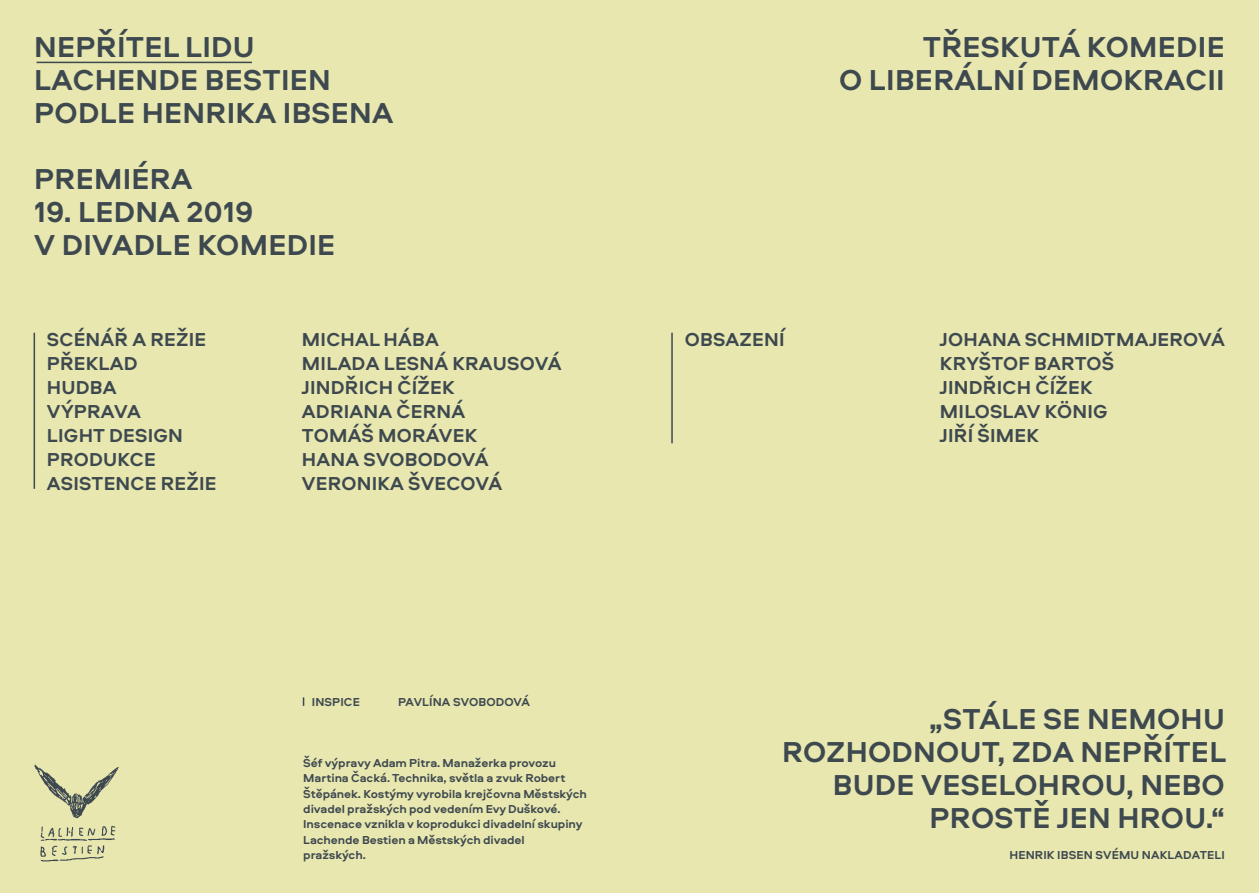
<style>
.page{position:relative;width:1259px;height:893px;background:#e7e7af}
.page>*{position:absolute;margin:0;border:0;box-sizing:border-box;transform-origin:0 0}
.t1{font:700 30px/33px "Aeroport";letter-spacing:.01em;color:#3e484f}
.t2{font:700 19.5px/24px "Aeroport";letter-spacing:.01em;color:#3e484f}
.t3{font:700 12px/15.3px "Aeroport";letter-spacing:-.01em;color:#3e484f}
.t4{font:700 12px "Aeroport";letter-spacing:.01em;color:#3e484f}
</style>
<div class="page">
<hr style="left:671px;top:333px;width:2px;height:110px;background:#3e484f">
<hr style="left:37px;top:62px;width:215px;height:1px;background:#3e484f">
<hr style="left:34px;top:333px;width:1px;height:156px;background:#3e484f">
<img style="left:34px;top:764px;width:85px;height:98px">
<h1 class="t1" style="left:34px;top:29px;width:361px">NEPŘÍTEL LIDU<br>LACHENDE BESTIEN<br>PODLE HENRIKA IBSENA</h1>
<h1 class="t1" style="left:34px;top:161px;width:159px">PREMIÉRA</h1>
<h1 class="t1" style="left:34px;top:194px;width:303px">19. LEDNA 2019<br>V DIVADLE KOMEDIE</h1>
<h2 class="t2" style="left:47px;top:327px;width:219px">SCÉNÁŘ A REŽIE M</h2>
<h2 class="t2" style="left:320px;top:327px;width:120px">ICHAL HÁBA</h2>
<h2 class="t2" style="left:47px;top:351px;width:92px">PŘEKLAD</h2>
<h2 class="t2" style="left:302px;top:351px;width:261px">M ILADA LESNÁ KRAUSOVÁ</h2>
<h2 class="t2" style="left:47px;top:375px;width:71px">HUDBA</h2>
<h2 class="t2" style="left:302px;top:375px;width:152px">JINDŘICH ČÍŽEK</h2>
<h2 class="t2" style="left:47px;top:399px;width:95px">VÝPRAVA</h2>
<h2 class="t2" style="left:302px;top:399px;width:165px">ADRIANA ČERNÁ</h2>
<h2 class="t2" style="left:47px;top:423px;width:138px">LIGHT DESIGN</h2>
<h2 class="t2" style="left:302px;top:423px;width:175px">TO MÁŠ MO RÁVEK</h2>
<h2 class="t2" style="left:47px;top:447px;width:110px">PRODUKCE</h2>
<h2 class="t2" style="left:302px;top:447px;width:188px">HANA SVO BO DOVÁ</h2>
<h2 class="t2" style="left:47px;top:471px;width:221px">ASISTENCE REŽIE V</h2>
<h2 class="t2" style="left:316px;top:471px;width:188px">ERO NIKA ŠVECOVÁ</h2>
<p class="t3" style="left:312px;top:694px;width:73px">INSPICE P</p>
<p class="t4" style="left:406px;top:693px;width:126px">AVLÍNA SVO BO DOVÁ</p>
<p class="t3" style="left:303px;top:755px;width:285px">ŠÉF VÝPRAVY ADAM PITRA. MANAŽERKA PROVOZU MARTINA ČACKÁ. TECHNIKA, SVĚTLA A ZVUK ROBERT ŠTĚPÁNEK. KOSTÝMY VYROBILA KREJČOVNA MĚSTSKÝCH DIVADEL PRAŽSKÝCH POD VEDENÍM EVY DUŠKOVÉ.<br>INSCENACE VZNIKLA V KOPRODUKCI DIVADELNÍ SKUPINY LACHENDE BESTIEN A MĚSTSKÝCH DIVADEL PRAŽSKÝCH.</p>
<h1 class="t1" style="left:839px;top:29px;width:387px;text-align:right">TŘESKUTÁ KOMEDIE<br>O LIBERÁLNÍ DEMOKRACII</h1>
<h2 class="t2" style="left:685px;top:327px;width:101px">OBSAZENÍ</h2>
<h2 class="t2" style="left:940px;top:327px;width:286px">JO HANA SCHMIDTMAJEROVÁ<br>KRYŠTO F BARTOŠ<br>JINDŘICH ČÍŽEK<br>M ILOSLAV KÖNIG<br>JIŘÍ ŠIMEK</h2>
<h1 class="t1" style="left:782px;top:702px;width:446px;text-align:right">„STÁLE SE NEMOHU<br>ROZHODNOUT, ZDA NEPŘÍTEL<br>BUDE VESELOHROU, NEBO<br>PROSTĚ JEN HROU.“</h1>
<p class="t4" style="left:1009px;top:846px;width:217px">HENRIK IBSEN SVÉMU NAKLADATELI</p>
</div>
